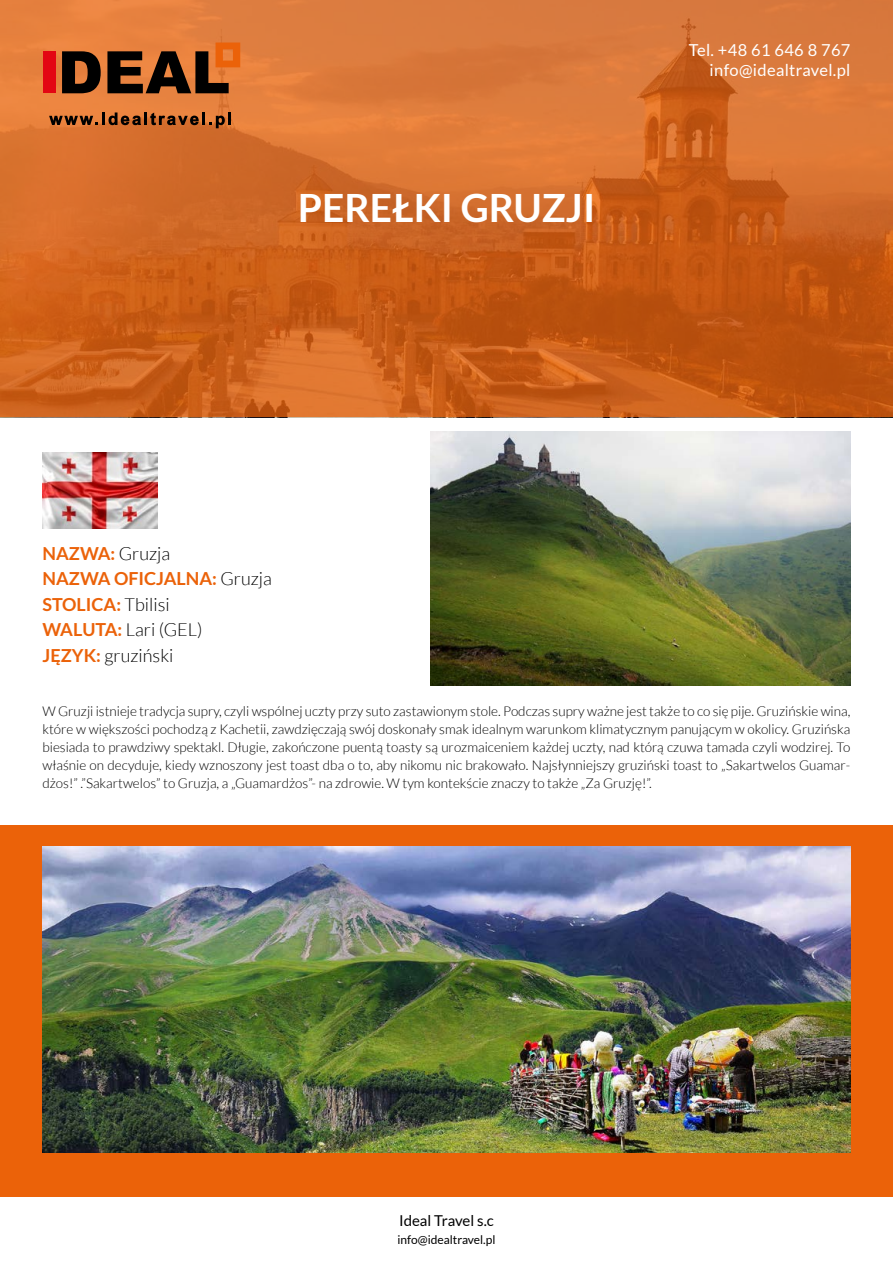
<style>
.page{position:relative;width:893px;height:1263px;background:#fff}
.page>*{position:absolute;margin:0;border:0;box-sizing:border-box;transform-origin:0 0}
.t1{font:700 39px "Lato";color:#fff}
.t2{font:700 18px/25.5px "Lato";color:#eb6209}
.t3{font:16.5px/19.8px "Lato";letter-spacing:.02em;color:#fff;text-align:right}
.t4{font:15px "Lato";color:#000}
.t5{font:300 13.5px/18px "Lato";color:#000;text-align:justify}
.t6{font:12px "Lato";color:#000}
.s1{font-weight:300;color:#000}
</style>
<div class="page">
<div style="left:0;top:826px;width:893px;height:371px;background:#eb6209"></div>
<svg style="left:0;top:0;width:893px;height:417px;background:#d16926"></svg>
<img style="left:43px;top:452px;width:114px;height:77px">
<img style="left:43px;top:847px;width:807px;height:305px">
<img style="left:431px;top:431px;width:419px;height:254px">
<div style="left:43px;top:51px;width:13px;height:42px;background:#e30613"></div>
<svg style="left:62px;top:51px;width:39px;height:42px;background:#3b2110"></svg>
<svg style="left:107px;top:43px;width:133px;height:50px;background:#83471f"></svg>
<svg style="left:49px;top:112px;width:182px;height:16px;background:#9b5526"></svg>
<h1 class="t1" style="left:298px;top:186px;width:299px">PEREŁKI GRUZJI</h1>
<p class="t3" style="left:689px;top:40px;width:163px">Tel. +48 61 646 8 767 info@idealtravel.pl</p>
<h2 class="t2" style="left:43px;top:540px;width:231px">NAZWA: <span class="s1">Gruzja<br></span>NAZWA OFICJALNA: <span class="s1">Gruzja<br></span>STOLICA: <span class="s1">Tbilisi<br></span>WALUTA: <span class="s1">Lari (GEL)<br></span>JĘZYK: <span class="s1">gruziński</span></h2>
<p class="t5" style="left:43px;top:702px;width:809px">W Gruzji istnieje tradycja supry, czyli wspólnej uczty przy suto zastawionym stole. Podczas supry ważne jest także to co się pije. Gruzińskie wina, które w większości pochodzą z Kachetii, zawdzięczają swój doskonały smak idealnym warunkom klimatycznym panującym w okolicy. Gruzińska biesiada to prawdziwy spektakl. Długie, zakończone puentą toasty są urozmaiceniem każdej uczty, nad którą czuwa tamada czyli wodzirej. To właśnie on decyduje, kiedy wznoszony jest toast dba o to, aby nikomu nic brakowało. Najsłynniejszy gruziński toast to „Sakartwelos Guamar&shy;dżos!” .”Sakartwelos” to Gruzja, a „Guamardżos”- na zdrowie. W tym kontekście znaczy to także „Za Gruzję!”.</p>
<p class="t4" style="left:399px;top:1212px;width:96px">Ideal Travel s.c</p>
<p class="t6" style="left:397px;top:1233px;width:100px">info@idealtravel.pl</p>
</div>
